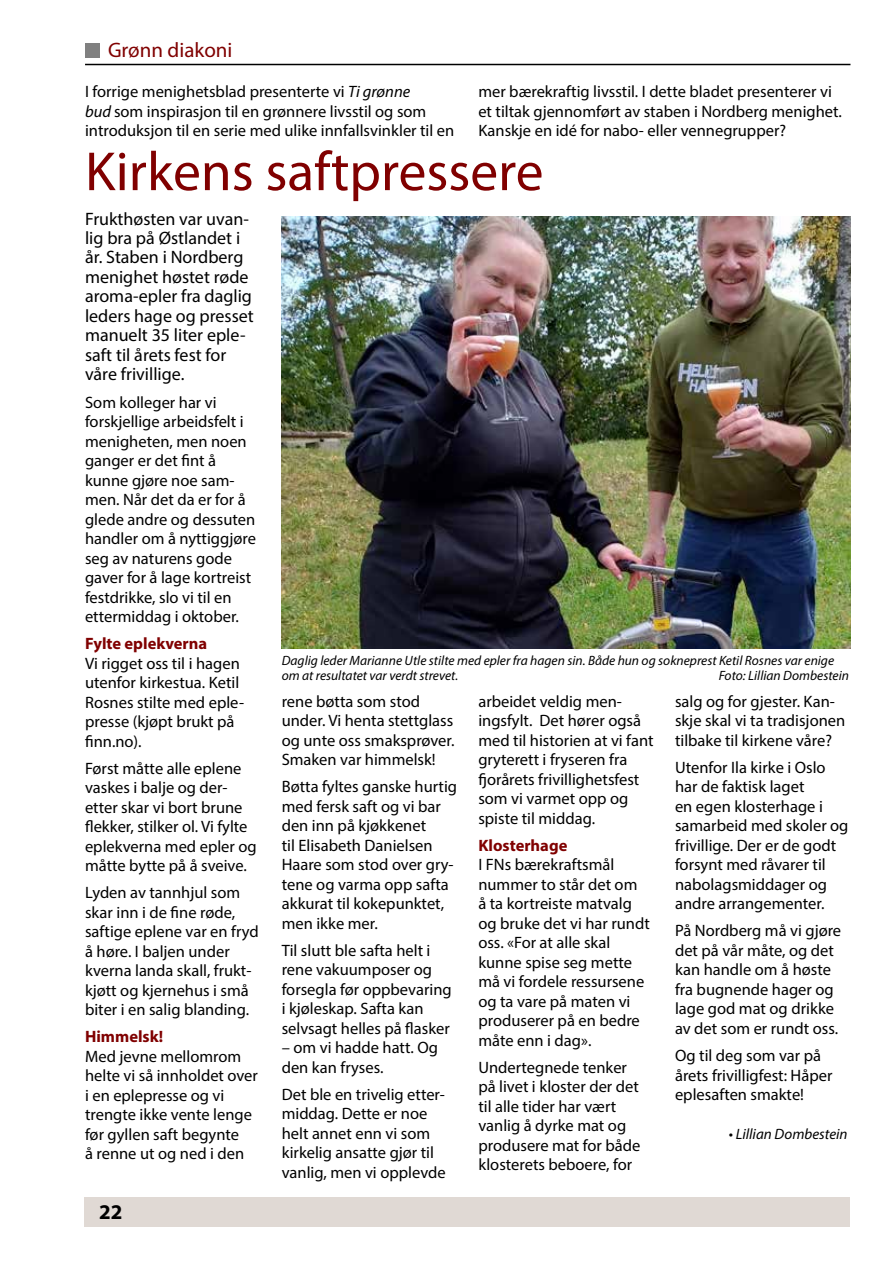
<style>
.page{position:relative;width:893px;height:1263px;background:#fff}
.page>*{position:absolute;margin:0;border:0;box-sizing:border-box;transform-origin:0 0}
.t1{font:55.5px "Myriad Pro";color:#800000}
.t2{font:21px "Myriad Pro";color:#800000}
.t3{font:700 21px "Myriad Pro";color:#000}
.t4{font:18px/19.5px "Myriad Pro";color:#000}
.t5{font:16.5px/19.5px "Myriad Pro";color:#000}
.t6{font:700 16.5px "Myriad Pro";color:#800000}
.t7{font:italic 15px "Myriad Pro";color:#000}
.t8{font:italic 13.5px/15px "Myriad Pro";color:#000}
.s1{font-style:italic}
</style>
<div class="page">
<hr style="left:85px;top:64px;width:765px;height:1px;background:#000">
<div style="left:85px;top:43px;width:15px;height:14px;background:#808080"></div>
<div style="left:84px;top:1197px;width:766px;height:30px;background:#e0d9d4"></div>
<img style="left:282px;top:216px;width:568px;height:432px">
<p class="t2" style="left:108px;top:37px;width:126px">Grønn diakoni</p>
<p class="t5" style="left:85px;top:82px;width:371px">I forrige menighetsblad presenterte vi <span class="s1">Ti grønne<br>bud</span> som inspirasjon til en grønnere livsstil og som introduksjon til en serie med ulike innfallsvinkler til en</p>
<p class="t5" style="left:478px;top:82px;width:365px">mer bærekraftig livsstil. I dette bladet presenterer vi et tiltak gjennomført av staben i Nordberg menighet.<br>Kanskje en idé for nabo- eller vennegrupper?</p>
<h1 class="t1" style="left:85px;top:137px;width:460px">Kirkens saftpressere</h1>
<p class="t4" style="left:85px;top:208px;width:170px">Frukthøsten var uvan&shy;lig bra på Østlandet i år. Staben i Nordberg menighet høstet røde aroma-epler fra daglig leders hage og presset manuelt 35 liter eple&shy;saft til årets fest for våre frivillige.</p>
<p class="t5" style="left:85px;top:392px;width:172px">Som kolleger har vi forskjellige arbeidsfelt i menigheten, men noen ganger er det fint å kunne gjøre noe sam&shy;men. Når det da er for å glede andre og dessuten handler om å nyttiggjøre seg av naturens gode gaver for å lage kortreist festdrikke, slo vi til en ettermiddag i oktober.</p>
<p class="t6" style="left:85px;top:633px;width:124px">Fylte eplekverna</p>
<p class="t5" style="left:85px;top:653px;width:161px">Vi rigget oss til i hagen utenfor kirkestua. Ketil<br>Rosnes stilte med eple&shy;presse (kjøpt brukt på finn.no).</p>
<p class="t5" style="left:85px;top:758px;width:173px">Først måtte alle eplene vaskes i balje og der&shy;etter skar vi bort brune flekker, stilker ol. Vi fylte eplekverna med epler og måtte bytte på å sveive.</p>
<p class="t5" style="left:85px;top:882px;width:175px">Lyden av tannhjul som skar inn i de fine røde, saftige eplene var en fryd å høre. I baljen under kverna landa skall, frukt&shy;kjøtt og kjernehus i små biter i en salig blanding.</p>
<p class="t6" style="left:85px;top:1026px;width:80px">Himmelsk!</p>
<p class="t5" style="left:85px;top:1046px;width:174px">Med jevne mellomrom helte vi så innholdet over i en eplepresse og vi trengte ikke vente lenge før gyllen saft begynte<br>å renne ut og ned i den</p>
<p class="t3" style="left:99px;top:1198px;width:25px">22</p>
<p class="t8" style="left:282px;top:653px;width:554px">Daglig leder Marianne Utle stilte med epler fra hagen sin. Både hun og sokneprest Ketil Rosnes var enige om at resultatet var verdt strevet.</p>
<p class="t8" style="left:719px;top:668px;width:132px">Foto: Lillian Dombestein</p>
<p class="t5" style="left:282px;top:691px;width:174px">rene bøtta som stod under. Vi henta stettglass og unte oss smaksprøver.<br>Smaken var himmelsk!</p>
<p class="t5" style="left:282px;top:777px;width:177px">Bøtta fyltes ganske hurtig med fersk saft og vi bar den inn på kjøkkenet<br>til Elisabeth Danielsen<br>Haare som stod over gry&shy;tene og varma opp safta akkurat til kokepunktet, men ikke mer.</p>
<p class="t5" style="left:282px;top:940px;width:171px">Til slutt ble safta helt i rene vakuumposer og forsegla før oppbevaring i kjøleskap. Safta kan selvsagt helles på flasker</p>
<p class="t5" style="left:282px;top:1038px;width:158px">– om vi hadde hatt. Og den kan fryses.</p>
<p class="t5" style="left:282px;top:1084px;width:165px">Det ble en trivelig etter&shy;middag. Dette er noe helt annet enn vi som kirkelig ansatte gjør til vanlig, men vi opplevde</p>
<p class="t5" style="left:478px;top:691px;width:177px">arbeidet veldig men&shy;ingsfylt. Det hører også med til historien at vi fant gryterett i fryseren fra fjorårets frivillighetsfest som vi varmet opp og spiste til middag.</p>
<p class="t6" style="left:478px;top:834px;width:91px">Klosterhage</p>
<p class="t5" style="left:478px;top:855px;width:173px">I FNs bærekraftsmål nummer to står det om<br>å ta kortreiste matvalg og bruke det vi har rundt oss. «For at alle skal kunne spise seg mette må vi fordele ressursene og ta vare på maten vi produserer på en bedre måte enn i dag».</p>
<p class="t5" style="left:478px;top:1057px;width:163px">Undertegnede tenker på livet i kloster der det til alle tider har vært vanlig å dyrke mat og produsere mat for både klosterets beboere, for</p>
<p class="t5" style="left:675px;top:691px;width:172px">salg og for gjester. Kan&shy;skje skal vi ta tradisjonen tilbake til kirkene våre?</p>
<p class="t5" style="left:675px;top:757px;width:175px">Utenfor Ila kirke i Oslo har de faktisk laget<br>en egen klosterhage i samarbeid med skoler og frivillige. Der er de godt forsynt med råvarer til nabolagsmiddager og andre arrangementer.</p>
<p class="t5" style="left:675px;top:921px;width:168px">På Nordberg må vi gjøre det på vår måte, og det kan handle om å høste fra bugnende hager og lage god mat og drikke av det som er rundt oss.</p>
<p class="t5" style="left:675px;top:1045px;width:159px">Og til deg som var på årets frivilligfest: Håper eplesaften smakte!</p>
<p class="t7" style="left:729px;top:1124px;width:120px">• Lillian Dombestein</p>
</div>
